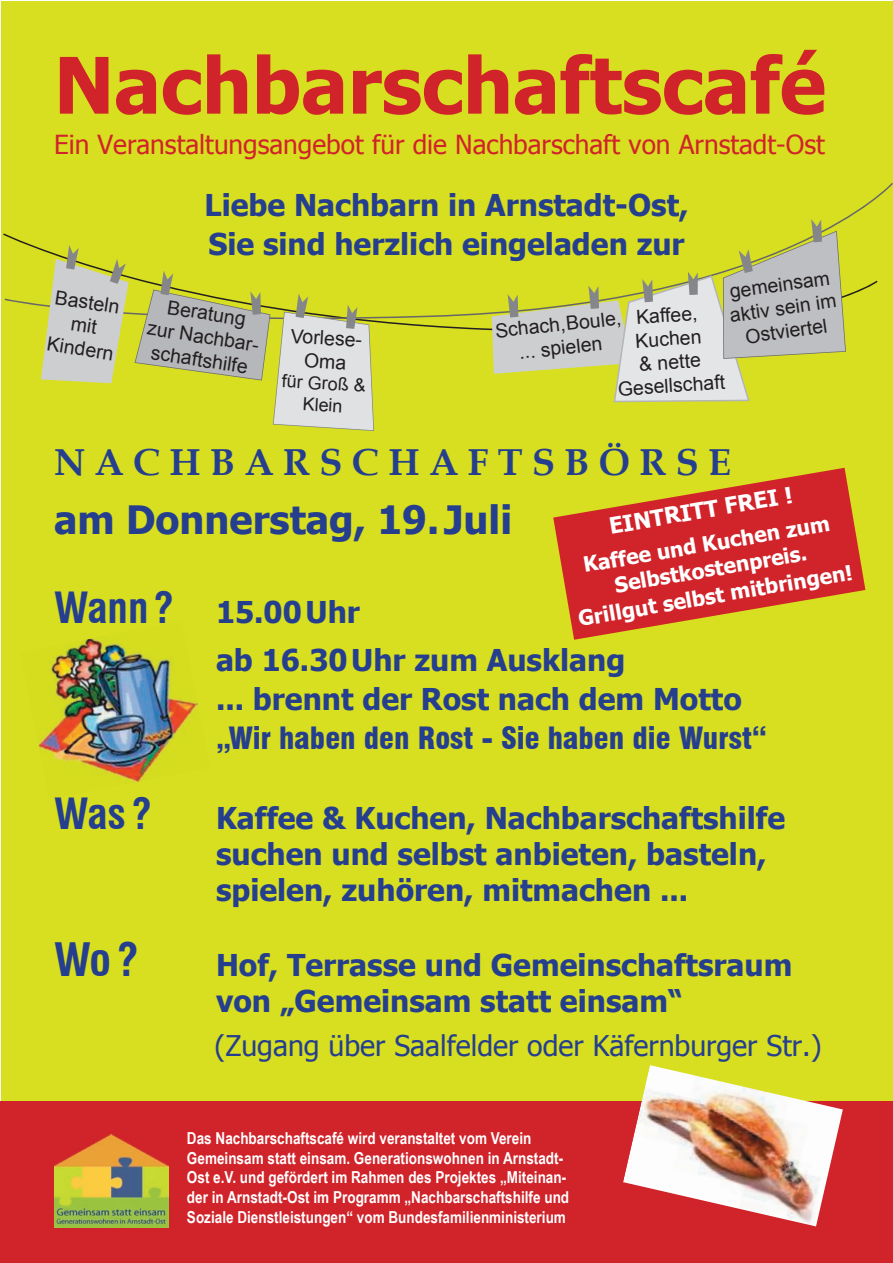
<style>
.page{position:relative;width:893px;height:1263px;background:#fff}
.page>*{position:absolute;margin:0;border:0;box-sizing:border-box;transform-origin:0 0}
.t1{font:700 78px "Tahoma";color:#d1232a}
.t2{font:700 condensed 45px "Swiss 721 BT";color:#253f8e}
.t3{font:700 condensed 42px "Swiss 721 BT";color:#253f8e}
.t4{font:700 39px "Tahoma";color:#253f8e}
.t5{font:700 37.5px "Book Antiqua";color:#253f8e}
.t6{font:700 30px/36px "Tahoma";color:#253f8e}
.t7{font:900 condensed 30px "Swiss 721 BT";color:#253f8e}
.t8{font:28.5px "Tahoma";color:#253f8e}
.t9{font:26.25px "Tahoma";color:#d1232a}
.t10{font:700 22.5px "Tahoma";color:#fff}
.t11{font:700 21px/26.1px "Tahoma";color:#fff;text-align:center}
.t12{font:19.5px/23.4px "Arial";color:#231f20;text-align:center}
.t13{font:18px/21.6px "Arial";color:#231f20;text-align:center}
.t14{font:700 16.5px/19.8px "Arial Narrow";color:#fff}
.s1{font-family:"Swiss 721 BT";font-stretch:condensed;font-size:42px}
</style>
<div class="page">
<div style="left:1px;top:1px;width:891px;height:1100px;background:#d7df20"></div>
<div style="left:0;top:1101px;width:893px;height:162px;background:#d1232a"></div>
<img style="left:54px;top:1134px;width:114px;height:93px">
<svg style="left:5px;top:183px;width:888px;height:139px"></svg>
<svg style="left:41px;top:245px;width:88px;height:138px"></svg>
<svg style="left:135px;top:271px;width:239px;height:160px"></svg>
<svg style="left:492px;top:219px;width:354px;height:183px"></svg>
<img style="left:38px;top:638px;width:160px;height:144px">
<img style="left:623px;top:1065px;width:220px;height:161px">
<svg style="left:553px;top:468px;width:312px;height:172px;fill:#d1232a"></svg>
<h1 class="t1" style="left:54px;top:31px;width:774px">Nachbarschaftscafé</h1>
<p class="t9" style="left:54px;top:127px;width:772px">Ein Veranstaltungsangebot für die Nachbarschaft von Arnstadt-Ost</p>
<p class="t6" style="left:204px;top:184px;width:486px;line-height:39px">Liebe Nachbarn in Arnstadt-Ost,<br>Sie sind herzlich eingeladen zur</p>
<p class="t12" style="left:56px;top:285px;width:69px;rotate:9deg">Basteln mit<br>Kindern</p>
<p class="t12" style="left:153px;top:293px;width:117px;rotate:9deg">Beratung<br>zur Nachbar&shy;schaftshilfe</p>
<p class="t12" style="left:291px;top:324px;width:76px;rotate:3deg">Vorlese-<br>Oma</p>
<p class="t13" style="left:282px;top:370px;width:86px;rotate:3deg">für Groß &amp;<br>Klein</p>
<p class="t12" style="left:725px;top:281px;width:109px;rotate:-8deg">gemeinsam aktiv sein im<br>Ostviertel</p>
<p class="t12" style="left:612px;top:307px;width:109px;rotate:-4deg">Kaffee,<br>Kuchen<br>&amp; nette<br>Gesellschaft</p>
<p class="t12" style="left:494px;top:319px;width:128px;rotate:-6deg">Schach, Boule, ... spielen</p>
<p class="t5" style="left:54px;top:436px;width:679px">N A C H B A R S C H A F T S B Ö R S E</p>
<h3 class="t4" style="left:54px;top:493px;width:460px">am Donnerstag, 19. Juli</h3>
<p class="t10" style="left:607px;top:511px;width:187px;rotate:-10deg">EINTRITT FREI !</p>
<p class="t11" style="left:567px;top:554px;width:279px;rotate:-10deg">Kaffee und Kuchen zum<br>Selbstkostenpreis.<br>Grillgut selbst mitbringen!</p>
<p class="t6" style="left:216px;top:586px;width:411px;line-height:47.5px;text-indent:-162px"><span class="s1">Wann ?</span> 15.00 Uhr<br>ab 16.30 Uhr zum Ausklang</p>
<p class="t6" style="left:216px;top:679px;width:527px">... brennt der Rost nach dem Motto</p>
<p class="t7" style="left:216px;top:720px;width:553px">„Wir haben den Rost - Sie haben die Wurst“</p>
<h3 class="t3" style="left:54px;top:788px;width:99px">Was ?</h3>
<p class="t6" style="left:216px;top:798px;width:571px">Kaffee &amp; Kuchen, Nachbarschaftshilfe suchen und selbst anbieten, basteln, spielen, zuhören, mitmachen ...</p>
<h2 class="t2" style="left:54px;top:933px;width:86px">Wo ?</h2>
<p class="t6" style="left:216px;top:945px;width:578px">Hof, Terrasse und Gemeinschaftsraum von „Gemeinsam statt einsam“</p>
<p class="t8" style="left:214px;top:1026px;width:609px">(Zugang über Saalfelder oder Käfernburger Str.)</p>
<p class="t14" style="left:187px;top:1127px;width:384px">Das Nachbarschaftscafé wird veranstaltet vom Verein Gemeinsam statt einsam. Generationswohnen in Arnstadt-Ost e.V. und gefördert im Rahmen des Projektes „Miteinan&shy;der in Arnstadt-Ost im Programm „Nachbarschaftshilfe und Soziale Dienstleistungen“ vom Bundesfamilienministerium</p>
</div>
